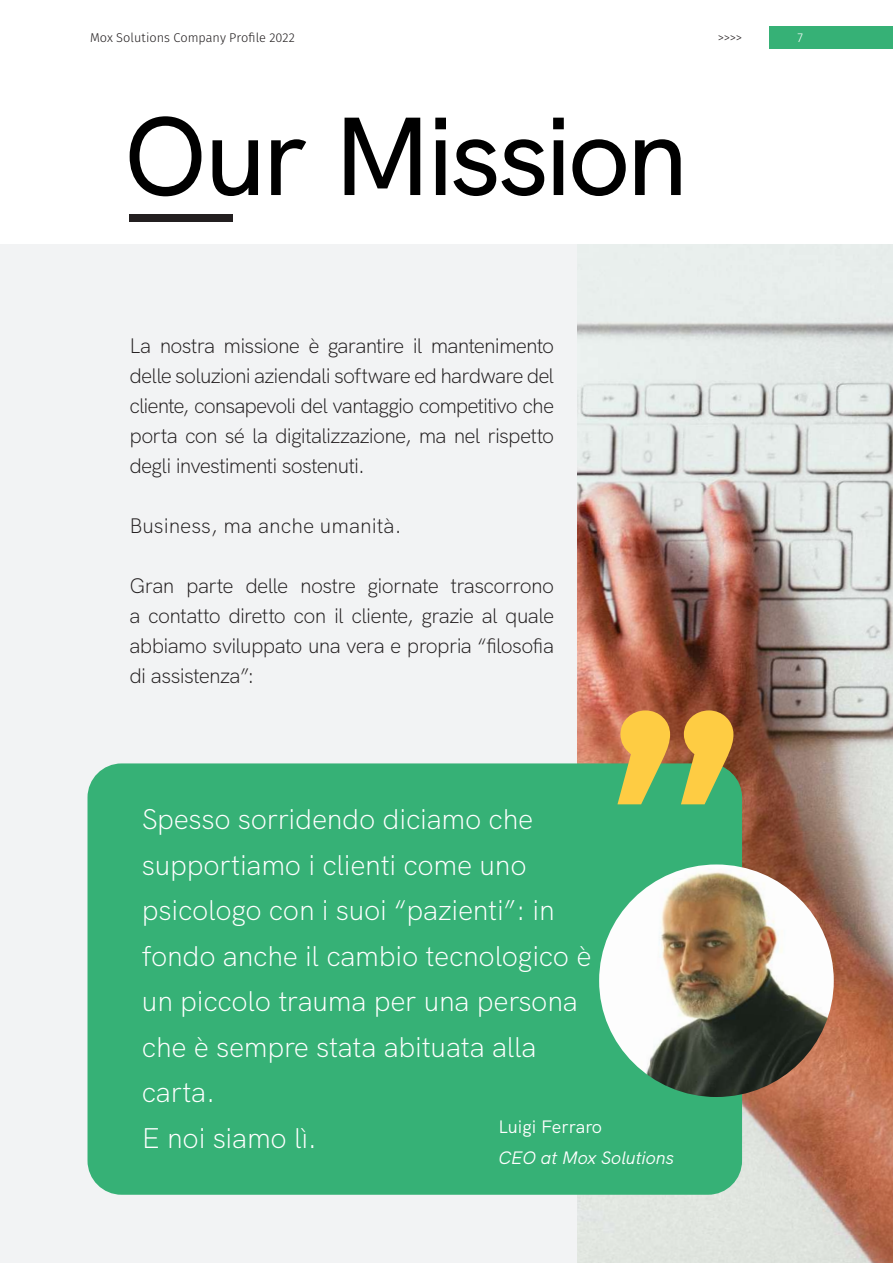
<style>
.page{position:relative;width:893px;height:1263px;background:#fff}
.page>*{position:absolute;margin:0;border:0;box-sizing:border-box;transform-origin:0 0}
.t1{font:500 328.5px "Fira Sans";color:#fecc43}
.t2{font:500 111px "HK Grotesk";letter-spacing:-.04em;color:#000}
.t3{font:300 28.5px/45.5px "HK Grotesk";letter-spacing:-.01em;color:#fff}
.t4{font:300 21px/30px "HK Grotesk";letter-spacing:-.035em;color:#231f20;text-align:justify}
.t5{font:300 21px "HK Grotesk";color:#231f20}
.t6{font:italic 18px "HK Grotesk";color:#fff}
.t7{font:18px "HK Grotesk";color:#fff}
.t8{font:300 12.75px "Fira Sans";color:#231f20}
.t9{font:300 12.75px "Fira Sans";color:#fff}
</style>
<div class="page">
<div style="left:0;top:244px;width:893px;height:1019px;background:#f2f3f4"></div>
<img style="left:577px;top:244px;width:316px;height:1019px">
<div style="left:88px;top:763px;width:654px;height:432px;background:#36b176;border-radius:34px"></div>
<div style="left:129px;top:214px;width:104px;height:7px;background:#231f20"></div>
<img style="left:599px;top:864px;width:235px;height:233px">
<div style="left:769px;top:26px;width:124px;height:23px;background:#36b176"></div>
<p class="t8" style="left:90px;top:28px;width:207px">Mox Solutions Company Profile 2022</p>
<p class="t8" style="left:718px;top:28px;width:26px">&gt;&gt;&gt;&gt;</p>
<p class="t9" style="left:797px;top:28px;width:7px">7</p>
<h2 class="t2" style="left:123px;top:70px;width:567px">Our Mission</h2>
<p class="t4" style="left:129px;top:328px;width:426px">La nostra missione è garantire il mantenimento delle soluzioni aziendali software ed hardware del cliente, consapevoli del vantaggio competitivo che porta con sé la digitalizzazione, ma nel rispetto degli investimenti sostenuti.</p>
<p class="t5" style="left:129px;top:509px;width:273px">Business, ma anche umanità.</p>
<p class="t4" style="left:129px;top:568px;width:426px">Gran parte delle nostre giornate trascorrono a contatto diretto con il cliente, grazie al quale abbiamo sviluppato una vera e propria “filosofia di assistenza”:</p>
<h1 class="t1" style="left:606px;top:582px;width:142px">”</h1>
<h3 class="t3" style="left:142px;top:794px;width:451px">Spesso sorridendo diciamo che supportiamo i clienti come uno psicologo con i suoi “pazienti”: in fondo anche il cambio tecnologico è un piccolo trauma per una persona che è sempre stata abituata alla carta.<br>E noi siamo lì.</h3>
<p class="t7" style="left:498px;top:1112px;width:105px">Luigi Ferraro</p>
<p class="t6" style="left:498px;top:1144px;width:177px">CEO at Mox Solutions</p>
</div>
